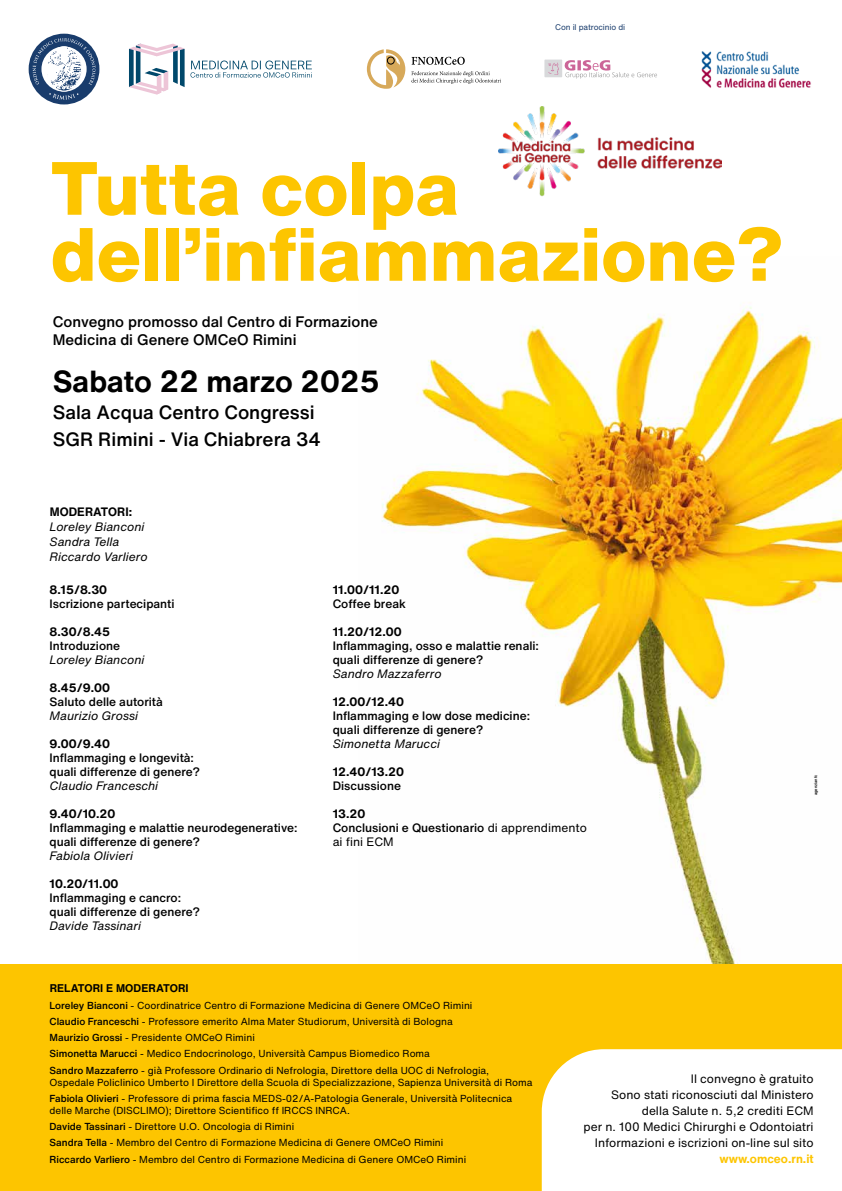
<style>
.page{position:relative;width:842px;height:1191px;background:#fff}
.page>*{position:absolute;margin:0;border:0;box-sizing:border-box;transform-origin:0 0}
.t1{font:800 74px/66px "Helvetica Now Text";color:#fdc500}
.t2{font:700 30px "Helvetica Now Text";color:#000}
.t3{font:500 19px/27px "Helvetica Now Text";color:#000}
.t4{font:500 15px/18px "Helvetica Now Text";color:#000}
.t5{font:500 12px/14px "Helvetica Now Text";color:#000}
.t6{font:italic 12px/15px "Helvetica Now Text";color:#000}
.t7{font:12px/16px "Helvetica Now Text";color:#000;text-align:right}
.t8{font:700 12px "Helvetica Now Text";color:#000}
.t9{font:700 12px "Helvetica Now Text";color:#fdc500}
.t10{font:700 11px "Helvetica Now Text";letter-spacing:.01em;color:#000}
.t11{font:10px/16.2px "Helvetica Now Text";color:#000}
.t12{font:8.1px "Helvetica Now Text";letter-spacing:-.01em;color:#193c6c}
.t13{font:500 4px "Helvetica Now Text";color:#000}
.s1{font-weight:700}
.s2{font-weight:400}
.s3{font-weight:500}
</style>
<div class="page">
<img style="left:382px;top:306px;width:460px;height:658px">
<div style="left:0;top:964px;width:842px;height:227px;background:#fdc500"></div>
<svg style="left:27px;top:32px;width:74px;height:74px"></svg>
<svg style="left:29px;top:34px;width:70px;height:70px"></svg>
<svg style="left:129px;top:43px;width:183px;height:52px"></svg>
<svg style="left:412px;top:57px;width:53px;height:8px"></svg>
<svg style="left:411px;top:71px;width:90px;height:13px"></svg>
<svg style="left:367px;top:49px;width:38px;height:40px"></svg>
<div style="left:387px;top:57px;width:7px;height:7px;border:1px solid #000;border-radius:50%"></div>
<svg style="left:544px;top:60px;width:113px;height:19px"></svg>
<img style="left:701px;top:51px;width:110px;height:37px">
<div style="left:542px;top:1049px;width:300px;height:142px;background:#fff"></div>
<img style="left:499px;top:106px;width:222px;height:91px">
<p class="t12" style="left:555px;top:21px;width:72px">Con il patrocinio di</p>
<h1 class="t1" style="left:51px;top:154px;width:735px">Tutta colpa dell’infiammazione?</h1>
<h3 class="t4" style="left:53px;top:312px;width:327px">Convegno promosso dal Centro di Formazione<br>Medicina di Genere OMCeO Rimini</h3>
<h2 class="t2" style="left:53px;top:359px;width:328px">Sabato 22 marzo 2025</h2>
<h3 class="t3" style="left:53px;top:398px;width:270px">Sala Acqua Centro Congressi<br>SGR Rimini - Via Chiabrera 34</h3>
<p class="t8" style="left:50px;top:503px;width:84px">MODERATORI:</p>
<p class="t6" style="left:50px;top:519px;width:99px">Loreley Bianconi<br>Sandra Tella<br>Riccardo Varliero</p>
<p class="t8" style="left:50px;top:580px;width:59px">8.15/8.30</p>
<p class="t5" style="left:50px;top:596px;width:126px">Iscrizione partecipanti</p>
<p class="t8" style="left:50px;top:622px;width:62px">8.30/8.45</p>
<p class="t5" style="left:50px;top:638px;width:72px">Introduzione</p>
<p class="t6" style="left:50px;top:652px;width:96px">Loreley Bianconi</p>
<p class="t8" style="left:50px;top:678px;width:62px">8.45/9.00</p>
<p class="t5" style="left:50px;top:694px;width:115px">Saluto delle autorità</p>
<p class="t6" style="left:50px;top:708px;width:90px">Maurizio Grossi</p>
<p class="t8" style="left:50px;top:734px;width:62px">9.00/9.40</p>
<p class="t5" style="left:50px;top:750px;width:152px">Inflammaging e longevità: quali differenze di genere?</p>
<p class="t6" style="left:50px;top:778px;width:110px">Claudio Franceschi</p>
<p class="t8" style="left:50px;top:804px;width:67px">9.40/10.20</p>
<p class="t5" style="left:50px;top:820px;width:249px">Inflammaging e malattie neurodegenerative: quali differenze di genere?</p>
<p class="t6" style="left:50px;top:848px;width:85px">Fabiola Olivieri</p>
<p class="t8" style="left:50px;top:874px;width:70px">10.20/11.00</p>
<p class="t5" style="left:50px;top:890px;width:152px">Inflammaging e cancro: quali differenze di genere?</p>
<p class="t6" style="left:50px;top:918px;width:93px">Davide Tassinari</p>
<p class="t8" style="left:333px;top:580px;width:68px">11.00/11.20</p>
<p class="t5" style="left:333px;top:596px;width:75px">Coffee break</p>
<p class="t8" style="left:333px;top:622px;width:70px">11.20/12.00</p>
<p class="t5" style="left:333px;top:638px;width:208px">Inflammaging, osso e malattie renali: quali differenze di genere?</p>
<p class="t6" style="left:333px;top:666px;width:110px">Sandro Mazzaferro</p>
<p class="t8" style="left:333px;top:692px;width:73px">12.00/12.40</p>
<p class="t5" style="left:333px;top:708px;width:199px">Inflammaging e low dose medicine: quali differenze di genere?</p>
<p class="t6" style="left:333px;top:736px;width:109px">Simonetta Marucci</p>
<p class="t8" style="left:333px;top:762px;width:73px">12.40/13.20</p>
<p class="t5" style="left:333px;top:778px;width:70px">Discussione</p>
<p class="t5" style="left:333px;top:806px;width:256px"><span class="s1">13.20<br></span>Conclusioni e Questionario <span class="s2">di apprendimento ai fini ECM</span></p>
<p class="t13" style="left:813px;top:795px;width:22px;rotate:-90deg">agenzianfc</p>
<p class="t10" style="left:50px;top:980px;width:140px">RELATORI E MODERATORI</p>
<p class="t11" style="left:50px;top:996px;width:441px"><span class="s3">Loreley Bianconi</span> - Coordinatrice Centro di Formazione Medicina di Genere OMCeO Rimini <span class="s3">Claudio Franceschi</span> - Professore emerito Alma Mater Studiorum, Università di Bologna <span class="s3">Maurizio Grossi</span> - Presidente OMCeO Rimini<br><span class="s3">Simonetta Marucci</span> - Medico Endocrinologo, Università Campus Biomedico Roma<br><span class="s3">Sandro Mazzaferro</span> - già Professore Ordinario di Nefrologia, Direttore della UOC di Nefrologia,</p>
<p class="t11" style="left:50px;top:1073px;width:484px">Ospedale Policlinico Umberto I Direttore della Scuola di Specializzazione, Sapienza Università di Roma<br><span class="s3">Fabiola Olivieri</span> - Professore di prima fascia MEDS-02/A-Patologia Generale, Università Politecnica</p>
<p class="t11" style="left:50px;top:1102px;width:418px">delle Marche (DISCLIMO); Direttore Scientifico ff IRCCS INRCA.<br><span class="s3">Davide Tassinari</span> - Direttore U.O. Oncologia di Rimini<br><span class="s3">Sandra Tella</span> - Membro del Centro di Formazione Medicina di Genere OMCeO Rimini <span class="s3">Riccardo Varliero</span> - Membro del Centro di Formazione Medicina di Genere OMCeO Rimini</p>
<p class="t7" style="left:583px;top:1070px;width:232px">Il convegno è gratuito<br>Sono stati riconosciuti dal Ministero della Salute n. 5,2 crediti ECM<br>per n. 100 Medici Chirurghi e Odontoiatri Informazioni e iscrizioni on-line sul sito</p>
<p class="t9" style="left:720px;top:1149px;width:96px">www.omceo.rn.it</p>
</div>
